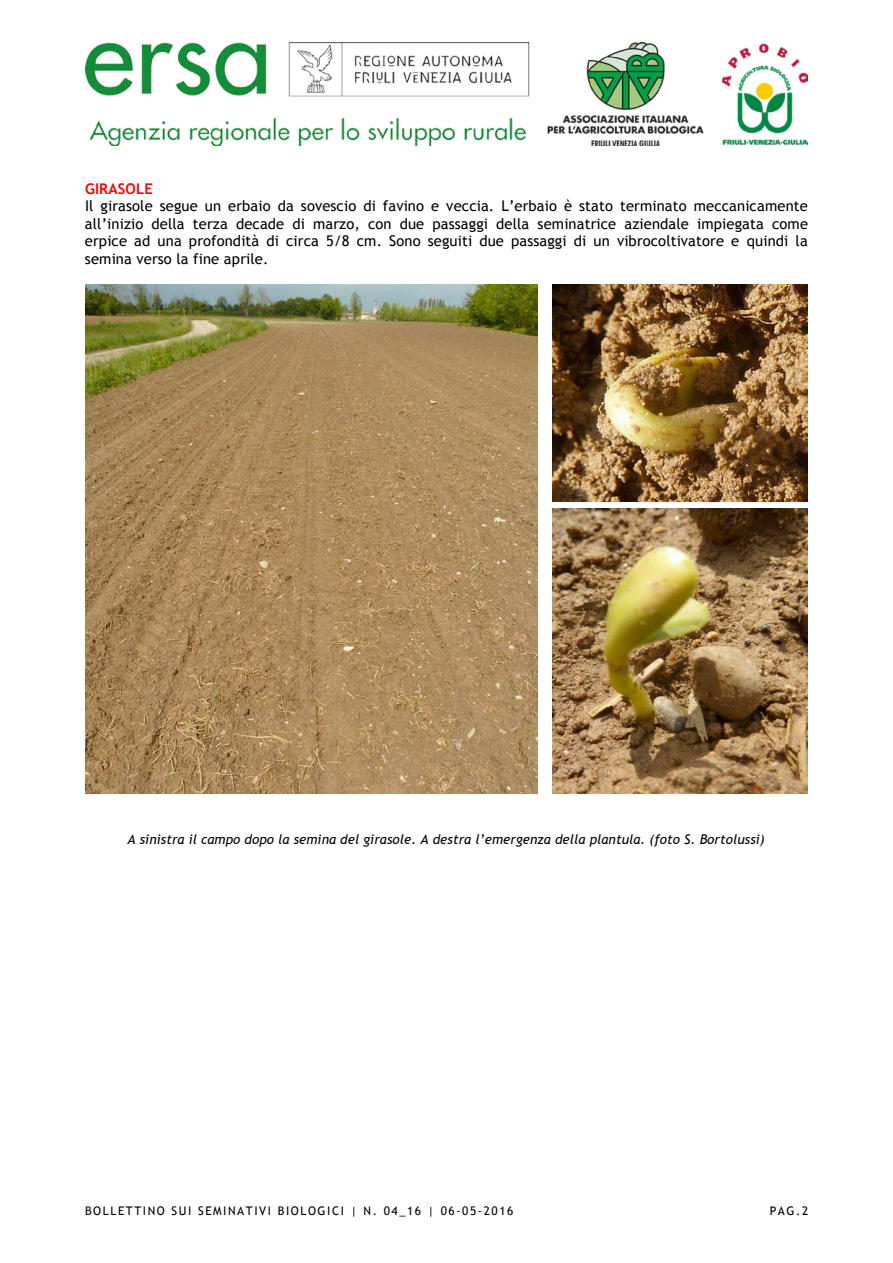
<style>
.page{position:relative;width:893px;height:1263px;background:#fff}
.page>*{position:absolute;margin:0;border:0;box-sizing:border-box;transform-origin:0 0}
.t1{font:14.7px/17.4px "Trebuchet MS";letter-spacing:.005em;color:#000;text-align:justify}
.t2{font:700 14.7px "Trebuchet MS";letter-spacing:.01em;color:#f00}
.t3{font:italic 13.35px "Trebuchet MS";letter-spacing:.005em;color:#000}
.t4{font:11.85px "Trebuchet MS";letter-spacing:.13em;color:#000}
</style>
<div class="page">
<img style="left:85px;top:43px;width:722px;height:102px">
<img style="left:85px;top:284px;width:452px;height:510px">
<img style="left:553px;top:284px;width:255px;height:217px">
<img style="left:553px;top:508px;width:255px;height:285px">
<p class="t2" style="left:85px;top:180px;width:69px">GIRASOLE</p>
<p class="t1" style="left:85px;top:198px;width:725px">Il girasole segue un erbaio da sovescio di favino e veccia. L’erbaio è stato terminato meccanicamente all’inizio della terza decade di marzo, con due passaggi della seminatrice aziendale impiegata come erpice ad una profondità di circa 5/8 cm. Sono seguiti due passaggi di un vibrocoltivatore e quindi la semina verso la fine aprile.</p>
<p class="t3" style="left:127px;top:831px;width:639px">A sinistra il campo dopo la semina del girasole. A destra l’emergenza della plantula. (foto S. Bortolussi)</p>
<p class="t4" style="left:85px;top:1204px;width:430px">BOLLETTINO SUI SEMINATIVI BIOLOGICI | N. 04_16 | 06-05-2016</p>
<p class="t4" style="left:770px;top:1204px;width:40px">PAG.2</p>
</div>
